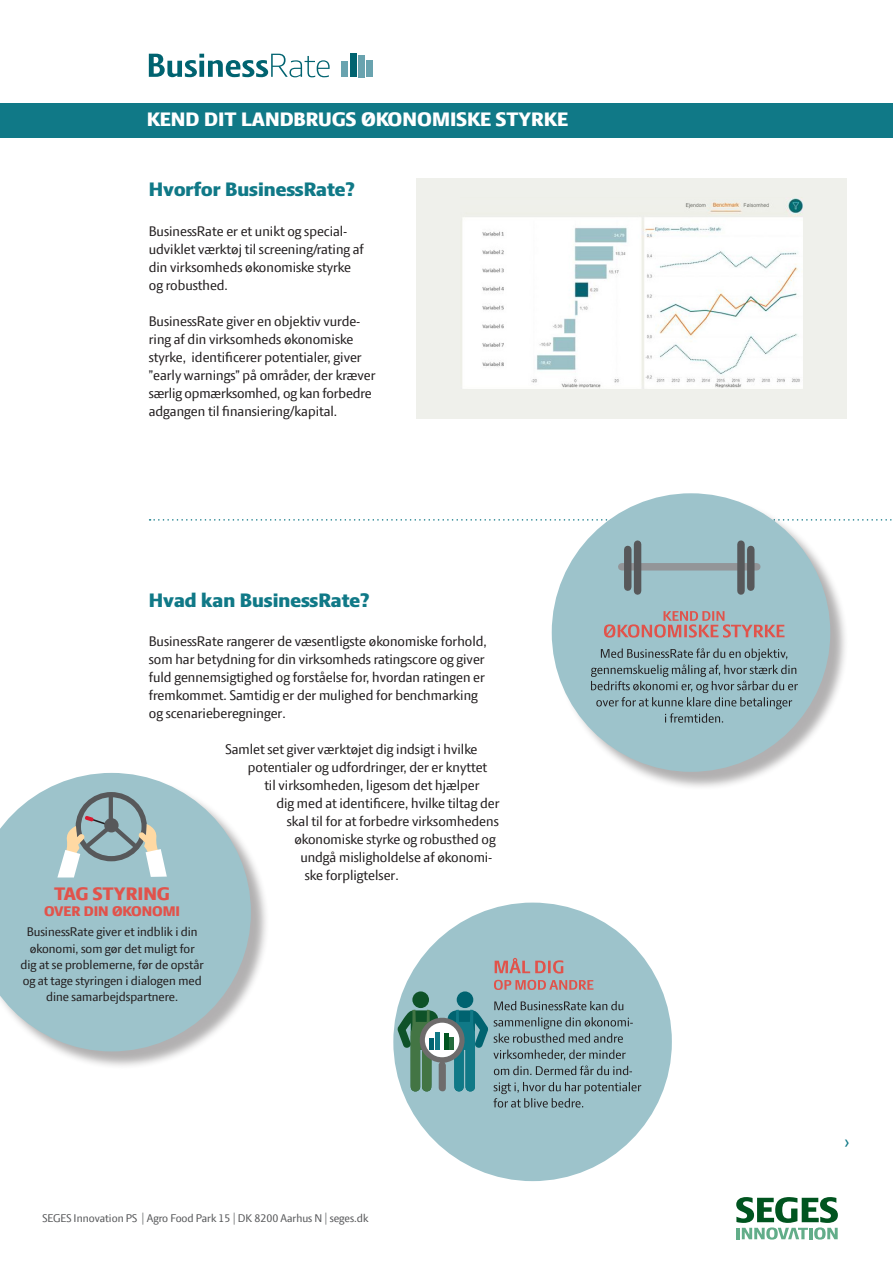
<style>
.page{position:relative;width:893px;height:1263px;background:#fff}
.page>*{position:absolute;margin:0;border:0;box-sizing:border-box;transform-origin:0 0}
.t1{font:800 21px "LF Press Sans";color:#107987}
.t2{font:800 21px "LF Press Sans";color:#fff}
.t3{font:21px "LF Press Sans";color:#107987}
.t4{font:800 19.5px "LF Press Sans";color:#e1534b}
.t5{font:15px/18px "LF Press Sans";color:#231f20}
.t6{font:800 15px "LF Press Sans";color:#e1534b}
.t7{font:13.5px/16.2px "LF Press Sans";color:#231f20;text-align:center}
.t8{font:12px "LF Press Sans";color:#57585a}
</style>
<div class="page">
<svg style="left:150px;top:519px;width:742px;height:2px"></svg>
<div style="left:0;top:103px;width:893px;height:34px;background:#107987"></div>
<div style="left:417px;top:179px;width:430px;height:240px;background:#eff0eb"></div>
<img style="left:462px;top:198px;width:341px;height:190px">
<svg style="left:736px;top:1197px;width:102px;height:42px"></svg>
<div style="left:0;top:775px;width:269px;height:295px;background:#231f20;opacity:.35"></div>
<svg style="left:0;top:773px;width:251px;height:278px;background:#accbd1"></svg>
<svg style="left:57px;top:789px;width:110px;height:88px;background:#a1babc"></svg>
<div style="left:104px;top:818px;width:15px;height:14px;background:#57585a;border-radius:50%"></div>
<div style="left:393px;top:902px;width:279px;height:279px;background:#9dc3cb;border-radius:50%"></div>
<div style="left:412px;top:991px;width:17px;height:17px;background:#0e5228;border-radius:50%"></div>
<div style="left:457px;top:991px;width:16px;height:17px;background:#006370;border-radius:50%"></div>
<svg style="left:397px;top:1001px;width:244px;height:106px"></svg>
<svg style="left:494px;top:980px;width:99px;height:10px"></svg>
<svg style="left:495px;top:958px;width:68px;height:15px"></svg>
<div style="left:554px;top:495px;width:295px;height:295px;background:#231f20;opacity:.35"></div>
<div style="left:552px;top:493px;width:278px;height:279px;background:#9dc3cb;border-radius:50%"></div>
<div style="left:622px;top:563px;width:135px;height:7px;background:#939598"></div>
<div style="left:624px;top:549px;width:7px;height:38px;background:#57585a"></div>
<div style="left:634px;top:544px;width:7px;height:47px;background:#57585a"></div>
<div style="left:747px;top:549px;width:7px;height:38px;background:#57585a"></div>
<div style="left:737px;top:544px;width:8px;height:47px;background:#57585a"></div>
<svg style="left:591px;top:648px;width:207px;height:75px"></svg>
<svg style="left:604px;top:611px;width:180px;height:27px"></svg>
<div style="left:341px;top:62px;width:7px;height:15px;background:#69a3af"></div>
<div style="left:350px;top:53px;width:6px;height:24px;background:#006370"></div>
<div style="left:358px;top:55px;width:6px;height:22px;background:#69a3af"></div>
<div style="left:366px;top:60px;width:7px;height:17px;background:#69a3af"></div>
<svg style="left:149px;top:54px;width:181px;height:23px"></svg>
<p class="t2" style="left:147px;top:107px;width:423px">KEND DIT LANDBRUGS ØKONOMISKE STYRKE</p>
<p class="t1" style="left:149px;top:178px;width:208px">Hvorfor BusinessRate?</p>
<p class="t5" style="left:149px;top:222px;width:217px">BusinessRate er et unikt og special&shy;udviklet værktøj til screening/rating af din virksomheds økonomiske styrke og robusthed.</p>
<p class="t5" style="left:149px;top:312px;width:228px">BusinessRate giver en objektiv vurde&shy;ring af din virksomheds økonomiske styrke, identificerer potentialer, giver ”early warnings” på områder, der kræver særlig opmærksomhed, og kan forbedre adgangen til finansiering/kapital.</p>
<p class="t1" style="left:149px;top:588px;width:222px">Hvad kan BusinessRate?</p>
<p class="t5" style="left:149px;top:632px;width:340px">BusinessRate rangerer de væsentligste økonomiske forhold, som har betydning for din virksomheds ratingscore og giver fuld gennemsigtighed og forståelse for, hvordan ratingen er fremkommet. Samtidig er der mulighed for benchmarking og scenarieberegninger.</p>
<p class="t5" style="left:225px;top:740px;width:254px">Samlet set giver værktøjet dig indsigt i hvilke</p>
<p class="t5" style="left:248px;top:758px;width:241px">potentialer og udfordringer, der er knyttet</p>
<p class="t5" style="left:264px;top:776px;width:217px">til virksomheden, ligesom det hjælper</p>
<p class="t5" style="left:276px;top:794px;width:225px">dig med at identificere, hvilke tiltag der</p>
<p class="t5" style="left:287px;top:812px;width:213px">skal til for at forbedre virksomhedens</p>
<p class="t5" style="left:294px;top:830px;width:203px">økonomiske styrke og robusthed og</p>
<p class="t5" style="left:300px;top:848px;width:193px">undgå misligholdelse af økonomi-</p>
<p class="t5" style="left:305px;top:866px;width:95px">ske forpligtelser.</p>
<p class="t4" style="left:54px;top:882px;width:117px">TAG STYRING</p>
<p class="t6" style="left:44px;top:902px;width:138px">OVER DIN ØKONOMI</p>
<p class="t7" style="left:21px;top:924px;width:185px">BusinessRate giver et indblik i din økonomi, som gør det muligt for dig at se problemerne, før de opstår og at tage styringen i dialogen med dine samarbejdspartnere.</p>
<p class="t8" style="left:43px;top:1211px;width:327px">SEGES Innovation PS | Agro Food Park 15 | DK 8200 Aarhus N | seges.dk</p>
<p class="t3" style="left:844px;top:1129px;width:7px">›</p>
</div>
